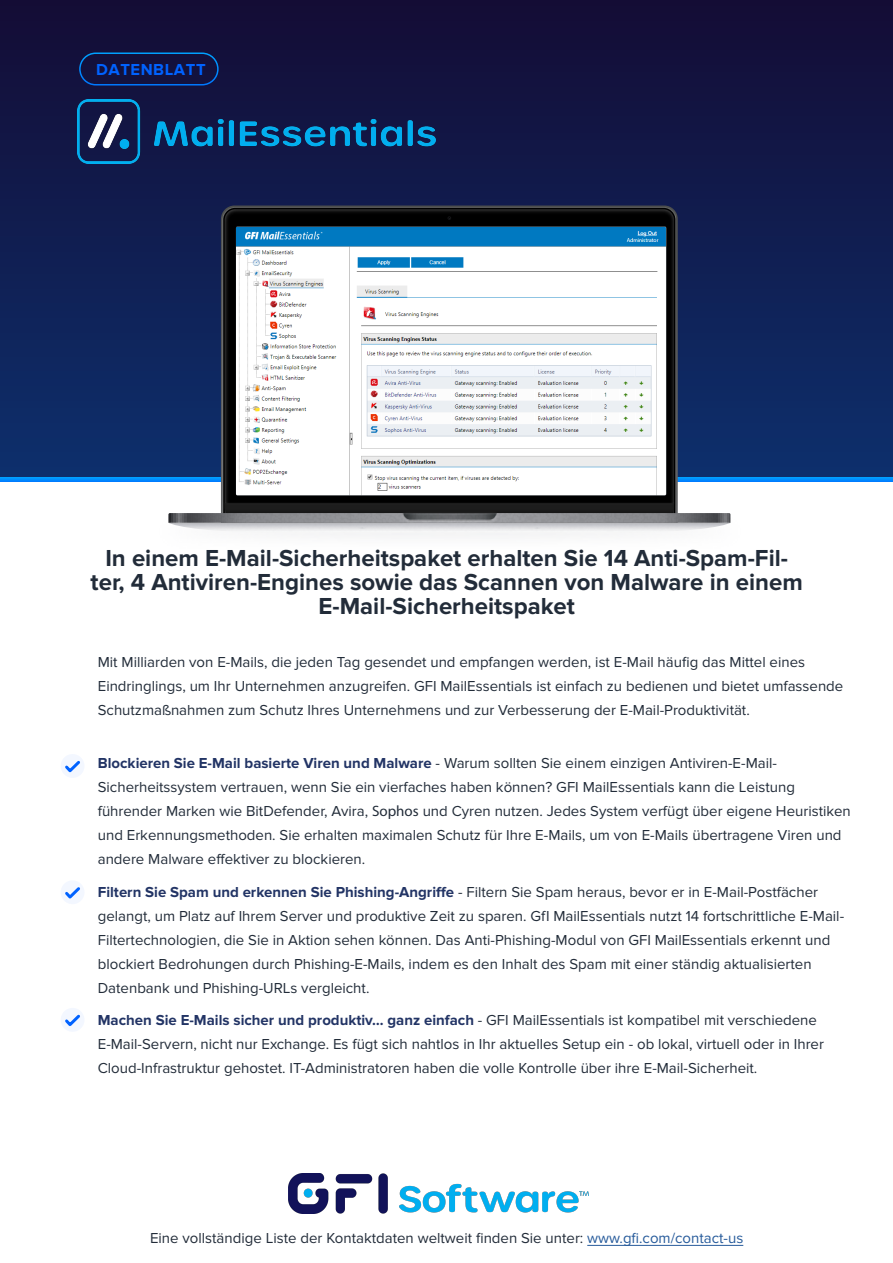
<style>
.page{position:relative;width:893px;height:1263px;background:#fff}
.page>*{position:absolute;margin:0;border:0;box-sizing:border-box;transform-origin:0 0}
.t1{font:700 24px/24px "Proxima Nova";color:#222c39;text-align:center}
.t2{font:700 16.5px "Proxima Nova";letter-spacing:.035em;color:#0062ff}
.t3{font:15px/24px "Proxima Nova";color:#222c39}
.s1{font-weight:700;color:#223465}
.s2{font-family:"Myriad Pro"}
.s3{color:#275b9b}
</style>
<div class="page">
<div style="left:0;top:0;width:893px;height:482px;background:linear-gradient(to bottom,#140c35,#0e306d)"></div>
<div style="left:0;top:477px;width:893px;height:5px;background:#008eff"></div>
<svg style="left:223px;top:208px;width:452px;height:295px"></svg>
<svg style="left:447px;top:216px;width:4px;height:4px"></svg>
<img style="left:236px;top:227px;width:430px;height:268px">
<svg style="left:168px;top:503px;width:562px;height:30px"></svg>
<img style="left:402px;top:513px;width:95px;height:8px">
<svg style="left:79px;top:52px;width:140px;height:34px"></svg>
<hr style="left:587px;top:1245px;width:156px;height:1px;background:#275b9b">
<div style="left:61px;top:754px;width:24px;height:24px;background:#f3f7ff"></div>
<svg style="left:62px;top:758px;width:21px;height:17px"></svg>
<div style="left:61px;top:880px;width:24px;height:24px;background:#f4f8ff"></div>
<svg style="left:62px;top:884px;width:21px;height:17px"></svg>
<div style="left:61px;top:1008px;width:24px;height:24px;background:#f3f7ff"></div>
<svg style="left:62px;top:1012px;width:21px;height:17px"></svg>
<img style="left:78px;top:100px;width:358px;height:63px">
<img style="left:289px;top:1173px;width:300px;height:40px">
<p class="t2" style="left:96px;top:60px;width:111px">DATENBLATT</p>
<h1 class="t1" style="left:91px;top:547px;width:714px">In einem E-Mail-Sicherheitspaket erhalten Sie 14 Anti-Spam-Fil&shy;ter, 4 Antiviren-Engines sowie das Scannen von Malware in einem<br>E-Mail-Sicherheitspaket</h1>
<p class="t3" style="left:98px;top:650px;width:747px">Mit Milliarden von E-Mails, die jeden Tag gesendet und empfangen werden, ist E-Mail häufig das Mittel eines<br>Eindringlings, um Ihr Unternehmen anzugreifen. GFI MailEssentials ist einfach zu bedienen und bietet umfassende<br>Schutzmaßnahmen zum Schutz Ihres Unternehmens und zur Verbesserung der E-Mail-Produktivität.</p>
<p class="t3" style="left:98px;top:751px;width:755px"><span class="s1">Blockieren Sie E-Mail basierte Viren und Malware</span> - Warum sollten Sie einem einzigen Antiviren-E-Mail-Sicherheitssystem vertrauen, wenn Sie ein vierfaches haben können? GFI MailEssentials kann die Leistung führender Marken wie BitDefender, Avira, <span class="s2">Sophos</span> und Cyren nutzen. Jedes System verfügt über eigene Heuristiken und Erkennungsmethoden. Sie erhalten maximalen Schutz für Ihre E-Mails, um von E-Mails übertragene Viren und andere Malware effektiver zu blockieren.</p>
<p class="t3" style="left:98px;top:880px;width:748px"><span class="s1">Filtern Sie Spam und erkennen Sie Phishing-Angriffe</span> - Filtern Sie Spam heraus, bevor er in E-Mail-Postfächer gelangt, um Platz auf Ihrem Server und produktive Zeit zu sparen. GfI MailEssentials nutzt 14 fortschrittliche E-Mail-Filtertechnologien, die Sie in Aktion sehen können. Das Anti-Phishing-Modul von GFI MailEssentials erkennt und blockiert Bedrohungen durch Phishing-E-Mails, indem es den Inhalt des Spam mit einer ständig aktualisierten Datenbank und Phishing-URLs vergleicht.</p>
<p class="t3" style="left:98px;top:1008px;width:728px"><span class="s1">Machen Sie E-Mails sicher und produktiv… ganz einfach</span> - GFI MailEssentials ist kompatibel mit verschiedene<br>E-Mail-Servern, nicht nur Exchange. Es fügt sich nahtlos in Ihr aktuelles Setup ein - ob lokal, virtuell oder in Ihrer<br>Cloud-Infrastruktur gehostet. IT-Administratoren haben die volle Kontrolle über ihre E-Mail-Sicherheit.</p>
<p class="t3" style="left:150px;top:1226px;width:595px">Eine vollständige Liste der Kontaktdaten weltweit finden Sie unter: <span class="s3">www.gfi.com/contact-us</span></p>
</div>
